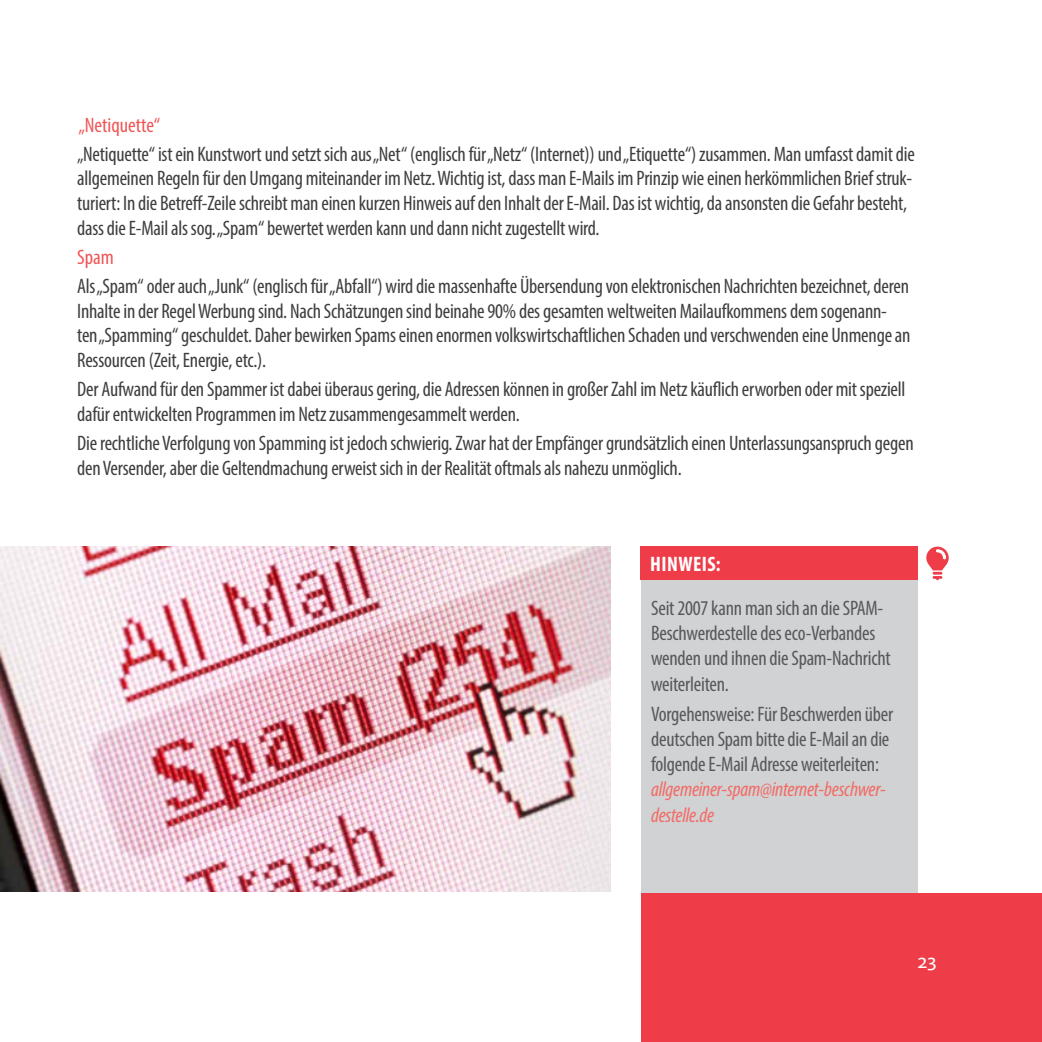
<style>
.page{position:relative;width:1042px;height:1042px;background:#fff}
.page>*{position:absolute;margin:0;border:0;box-sizing:border-box;transform-origin:0 0}
.t1{font:condensed 21px/24.5px "Myriad Pro";letter-spacing:-.01em;color:#3e3e3f}
.t2{font:condensed 21px/25.2px "Myriad Pro";letter-spacing:-.01em;color:#57585a}
.t3{font:italic condensed 21px/25.2px "Myriad Pro";letter-spacing:-.01em;color:#f26b64}
.t4{font:condensed 21px "Myriad Pro";color:#f05657}
.t5{font:700 condensed 21px "Myriad Pro";color:#fff}
.t6{font:21px "Myriad Pro";color:#fff}
</style>
<div class="page">
<img style="left:0;top:546px;width:611px;height:346px">
<div style="left:641px;top:579px;width:277px;height:314px;background:#d1d2d4"></div>
<div style="left:641px;top:893px;width:401px;height:149px;background:#ee3d49"></div>
<div style="left:640px;top:546px;width:278px;height:34px;background:#ee3d49"></div>
<svg style="left:926px;top:546px;width:22px;height:34px"></svg>
<p class="t4" style="left:78px;top:112px;width:83px">„Netiquette“</p>
<p class="t1" style="left:77px;top:142px;width:839px">„Netiquette“ ist ein Kunstwort und setzt sich aus „Net“ (englisch für „Netz“ (Internet)) und „Etiquette“) zusammen. Man umfasst damit die allgemeinen Regeln für den Umgang miteinander im Netz. Wichtig ist, dass man E-Mails im Prinzip wie einen herkömmlichen Brief struk&shy;turiert: In die Betreff-Zeile schreibt man einen kurzen Hinweis auf den Inhalt der E-Mail. Das ist wichtig, da ansonsten die Gefahr besteht, dass die E-Mail als sog. „Spam“ bewertet werden kann und dann nicht zugestellt wird.</p>
<p class="t4" style="left:77px;top:244px;width:38px">Spam</p>
<p class="t1" style="left:77px;top:274px;width:835px">Als „Spam“ oder auch „Junk“ (englisch für „Abfall“) wird die massenhafte Übersendung von elektronischen Nachrichten bezeichnet, deren Inhalte in der Regel Werbung sind. Nach Schätzungen sind beinahe 90% des gesamten weltweiten Mailaufkommens dem sogenann&shy;ten „Spamming“ geschuldet. Daher bewirken Spams einen enormen volkswirtschaftlichen Schaden und verschwenden eine Unmenge an Ressourcen (Zeit, Energie, etc.).</p>
<p class="t1" style="left:77px;top:377px;width:830px">Der Aufwand für den Spammer ist dabei überaus gering, die Adressen können in großer Zahl im Netz käuflich erworben oder mit speziell dafür entwickelten Programmen im Netz zusammengesammelt werden.</p>
<p class="t1" style="left:77px;top:431px;width:838px">Die rechtliche Verfolgung von Spamming ist jedoch schwierig. Zwar hat der Empfänger grundsätzlich einen Unterlassungsanspruch gegen den Versender, aber die Geltendmachung erweist sich in der Realität oftmals als nahezu unmöglich.</p>
<p class="t5" style="left:650px;top:551px;width:21px">HINWEIS</p>
<p class="t5" style="left:716px;top:551px;width:6px">:</p>
<p class="t2" style="left:651px;top:595px;width:241px">Seit 2007 kann man sich an die SPAM-<br>Beschwerdestelle des eco-Verbandes wenden und ihnen die Spam-Nachricht weiterleiten.</p>
<p class="t2" style="left:651px;top:701px;width:244px">Vorgehensweise: Für Beschwerden über deutschen Spam bitte die E-Mail an die folgende E-Mail Adresse weiterleiten:</p>
<p class="t3" style="left:651px;top:776px;width:236px">allgemeiner-spam@internet-beschwer&shy;destelle.de</p>
<p class="t6" style="left:918px;top:947px;width:20px">23</p>
</div>
